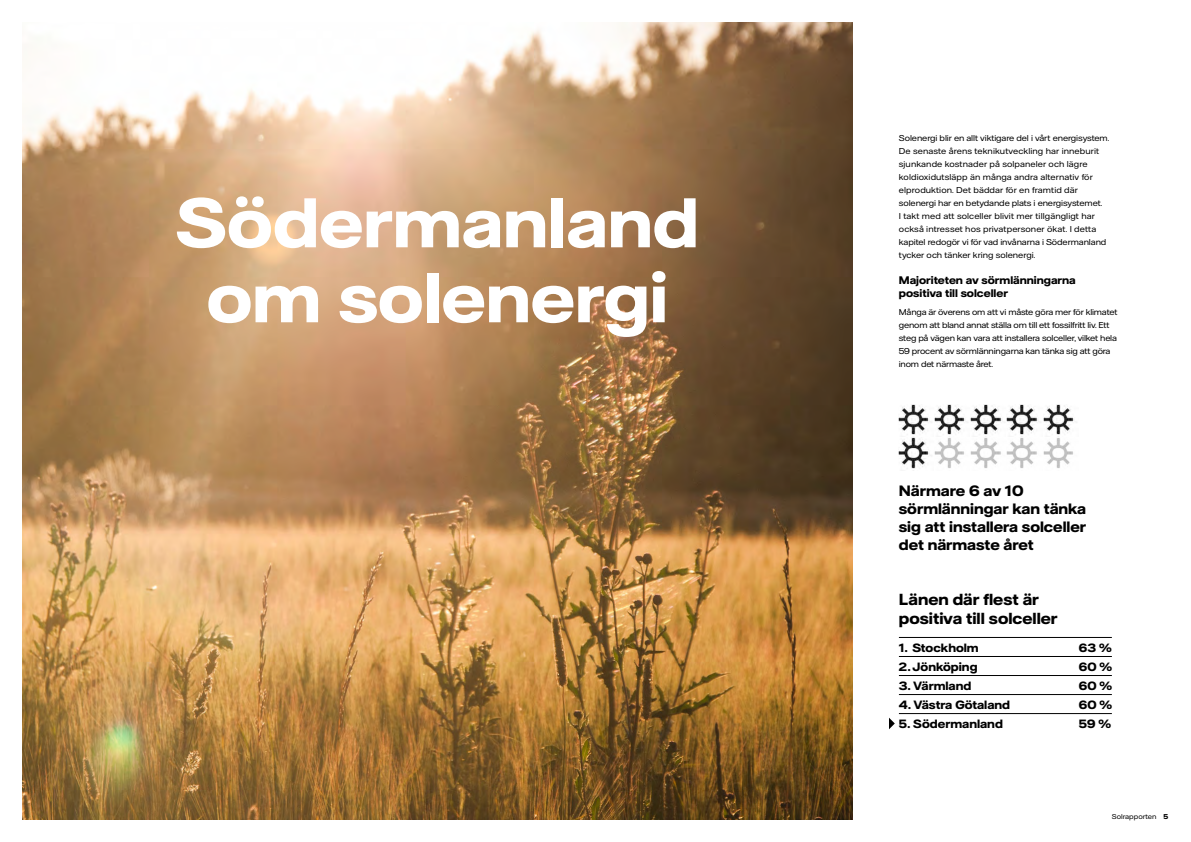
<style>
.page{position:relative;width:1191px;height:842px;background:#fff}
.page>*{position:absolute;margin:0;border:0;box-sizing:border-box;transform-origin:0 0}
.t1{font:700 70px/75px "Vattenfall Hall";color:#fff;text-align:center}
.t2{font:700 16px/19.2px "Vattenfall Hall";color:#000}
.t3{font:700 15px/18px "Vattenfall Hall";color:#000}
.t4{font:700 12px "Vattenfall Hall";color:#000}
.t5{font:700 11px/13.2px "Vattenfall Hall";color:#000}
.t6{font:8.5px/13px "Vattenfall Hall";letter-spacing:-.01em;color:#000}
.t7{font:7px "Vattenfall Hall";color:#000}
.s1{font-weight:700}
</style>
<div class="page">
<img style="left:23px;top:23px;width:829px;height:796px">
<hr style="left:899px;top:637px;width:212px;height:1px;background:#000">
<hr style="left:899px;top:656px;width:212px;height:1px;background:#000">
<hr style="left:899px;top:675px;width:212px;height:1px;background:#000">
<hr style="left:899px;top:694px;width:212px;height:1px;background:#000">
<hr style="left:899px;top:713px;width:212px;height:1px;background:#000">
<svg style="left:889px;top:718px;width:5px;height:11px"></svg>
<img style="left:898px;top:438px;width:175px;height:31px">
<img style="left:898px;top:404px;width:179px;height:31px">
<h1 class="t1" style="left:176px;top:184px;width:524px">Södermanland om solenergi</h1>
<p class="t6" style="left:899px;top:131px;width:212px">Solenergi blir en allt viktigare del i vårt energisystem.<br>De senaste årens teknikutveckling har inneburit sjunkande kostnader på solpaneler och lägre koldioxidutsläpp än många andra alternativ för elproduktion. Det bäddar för en framtid där solenergi har en betydande plats i energisystemet.<br>I takt med att solceller blivit mer tillgängligt har också intresset hos privatpersoner ökat. I detta kapitel redogör vi för vad invånarna i Södermanland tycker och tänker kring solenergi.</p>
<p class="t5" style="left:898px;top:273px;width:178px">Majoriteten av sörmlänningarna positiva till solceller</p>
<p class="t6" style="left:898px;top:306px;width:220px">Många är överens om att vi måste göra mer för klimatet genom att bland annat ställa om till ett fossilfritt liv. Ett steg på vägen kan vara att installera solceller, vilket hela 59 procent av sörmlänningarna kan tänka sig att göra inom det närmaste året.</p>
<h3 class="t3" style="left:898px;top:482px;width:189px">Närmare 6 av 10 sörmlänningar kan tänka sig att installera solceller det närmaste året</h3>
<h2 class="t2" style="left:899px;top:589px;width:160px">Länen där flest är positiva till solceller</h2>
<h3 class="t4" style="left:899px;top:640px;width:81px">1. Stockholm</h3>
<h3 class="t4" style="left:1079px;top:640px;width:34px">63 %</h3>
<h3 class="t4" style="left:899px;top:659px;width:80px">2. Jönköping</h3>
<h3 class="t4" style="left:1079px;top:659px;width:35px">60 %</h3>
<h3 class="t4" style="left:899px;top:678px;width:74px">3. Värmland</h3>
<h3 class="t4" style="left:1079px;top:678px;width:35px">60 %</h3>
<h3 class="t4" style="left:899px;top:697px;width:113px">4. Västra Götaland</h3>
<h3 class="t4" style="left:1079px;top:697px;width:35px">60 %</h3>
<h3 class="t4" style="left:899px;top:716px;width:105px">5. Södermanland</h3>
<h3 class="t4" style="left:1079px;top:716px;width:34px">59 %</h3>
<p class="t7" style="left:1111px;top:812px;width:58px">Solrapporten <span class="s1">5</span></p>
</div>
